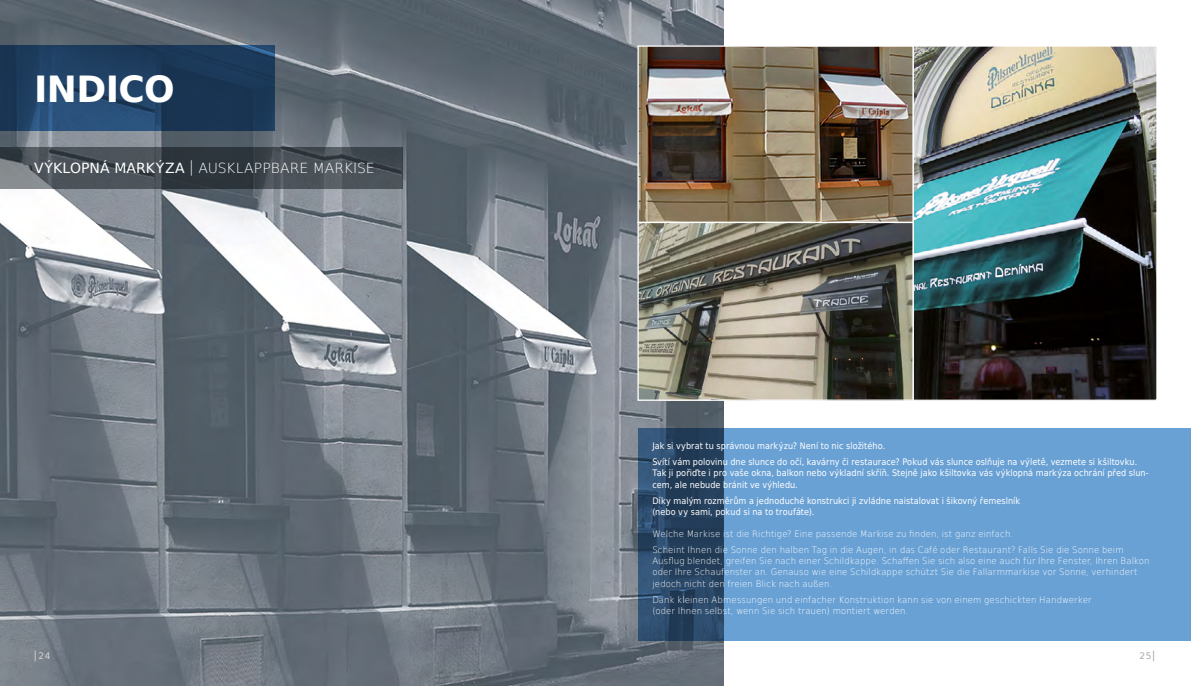
<style>
.page{position:relative;width:1191px;height:686px;background:#fff}
.page>*{position:absolute;margin:0;border:0;box-sizing:border-box;transform-origin:0 0}
.t1{font:700 36px "DejaVu Sans";letter-spacing:-.015em;color:#fff}
.t2{font:200 14px "DejaVu Sans";letter-spacing:-.005em;color:#fff}
.t3{font:200 9px/11.2px "DejaVu Sans";letter-spacing:.01em;color:#fff;scale:.95 1}
.t4{font:9px/11.2px "DejaVu Sans Condensed";letter-spacing:.01em;color:#fff}
.t5{font:9px "DejaVu Sans";color:#d5d5d5}
.t6{font:9px "DejaVu Sans";color:#a8a8a7}
.s1{font-weight:400}
.s2{font-size:15.4px}
</style>
<div class="page">
<img style="left:0;top:0;width:723px;height:686px">
<svg style="left:638px;top:428px;width:553px;height:213px;background:#5e92c3"></svg>
<svg style="left:0;top:45px;width:275px;height:85px;background:#1e3e5f"></svg>
<svg style="left:0;top:147px;width:403px;height:42px;background:#454d53"></svg>
<img style="left:639px;top:47px;width:273px;height:174px">
<div style="left:637px;top:45px;width:277px;height:178px;border:1px solid #fff"></div>
<svg style="left:639px;top:224px;width:273px;height:175px;background:#747266"></svg>
<div style="left:637px;top:222px;width:277px;height:179px;border:1px solid #fff"></div>
<img style="left:914px;top:47px;width:241px;height:352px">
<div style="left:912px;top:45px;width:245px;height:356px;border:1px solid #fff"></div>
<h1 class="t1" style="left:34px;top:59px;width:142px">INDICO</h1>
<h2 class="t2" style="left:34px;top:158px;width:342px"><span class="s1">VÝKLOPNÁ MARKÝZA</span> <span class="s2">|</span> AUSKLAPPBARE MARKISE</h2>
<p class="t4" style="left:652px;top:438px;width:486px;line-height:16px">Jak si vybrat tu správnou markýzu? Není to nic složitého.<br>Svítí vám polovinu dne slunce do očí, kavárny či restaurace? Pokud vás slunce oslňuje na výletě, vezmete si kšiltovku.</p>
<p class="t4" style="left:652px;top:467px;width:498px">Tak ji pořiďte i pro vaše okna, balkon nebo výkladní skříň. Stejně jako kšiltovka vás výklopná markýza ochrání před slun&shy;cem, ale nebude bránit ve výhledu.</p>
<p class="t4" style="left:652px;top:495px;width:369px">Díky malým rozměrům a jednoduché konstrukci ji zvládne naistalovat i šikovný řemeslník (nebo vy sami, pokud si na to troufáte).</p>
<p class="t3" style="left:652px;top:525px;width:497px;line-height:16px">Welche Markise ist die Richtige? Eine passende Markise zu finden, ist ganz einfach.<br>Scheint Ihnen die Sonne den halben Tag in die Augen, in das Café oder Restaurant? Falls Sie die Sonne beim</p>
<p class="t3" style="left:652px;top:555px;width:525px">Ausflug blendet, greifen Sie nach einer Schildkappe. Schaffen Sie sich also eine auch für Ihre Fenster, Ihren Balkon oder Ihre Schaufenster an. Genauso wie eine Schildkappe schützt Sie die Fallarmmarkise vor Sonne, verhindert jedoch nicht den freien Blick nach außen.</p>
<p class="t3" style="left:652px;top:593px;width:464px">Dank kleinen Abmessungen und einfacher Konstruktion kann sie von einem geschickten Handwerker (oder Ihnen selbst, wenn Sie sich trauen) montiert werden.</p>
<p class="t5" style="left:34px;top:648px;width:18px">⎢24</p>
<p class="t6" style="left:1139px;top:648px;width:19px">25⎢</p>
</div>
